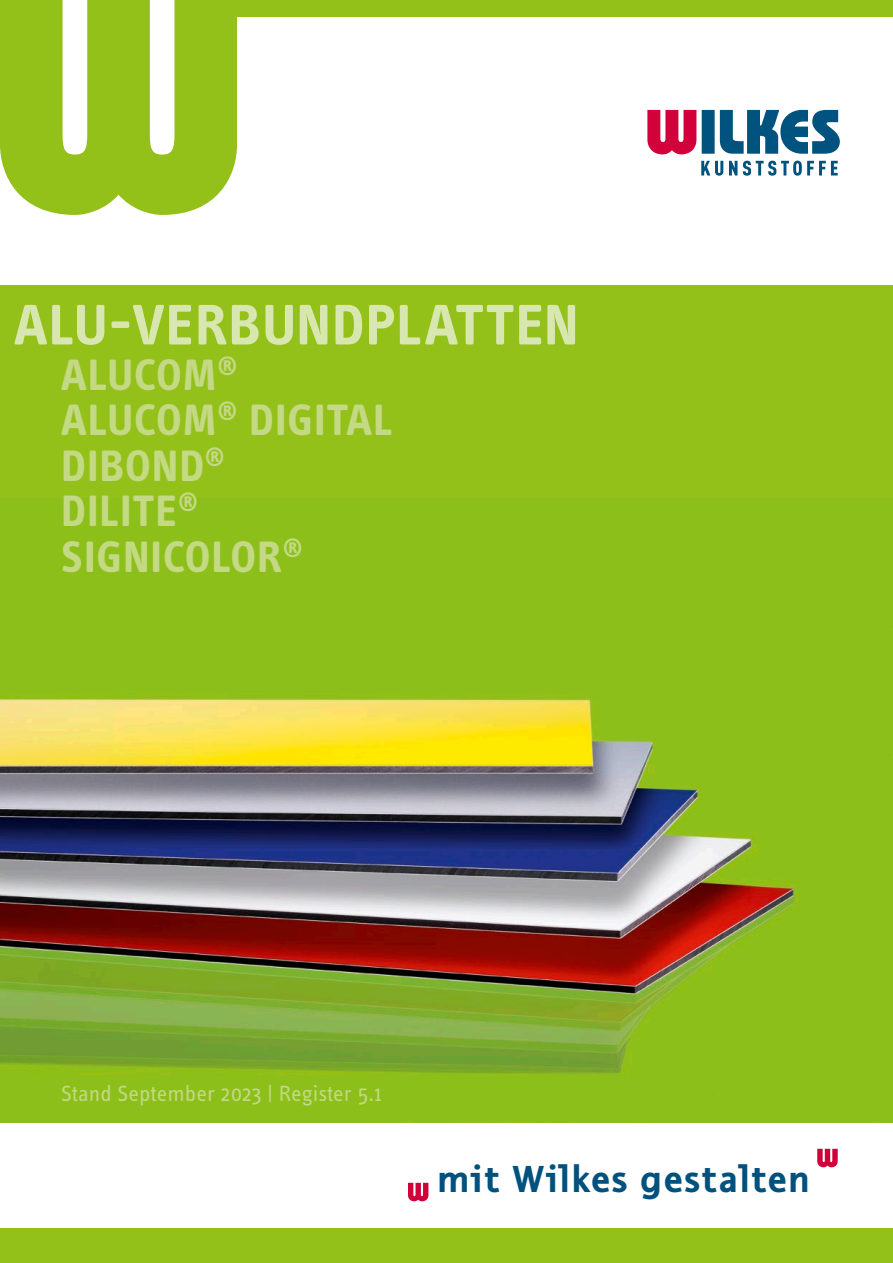
<style>
.page{position:relative;width:893px;height:1263px;background:#fff}
.page>*{position:absolute;margin:0;border:0;box-sizing:border-box;transform-origin:0 0}
.t1{font:700 59.1px "Info Text OT";letter-spacing:.02em;color:#d8e6b0}
.t2{font:700 45.45px/45.5px "Info Text OT";letter-spacing:.02em;color:#c3d983}
.t3{font:700 39.15px "Thordis Sans EF";letter-spacing:.02em;color:#00517e}
.t4{font:22.65px "Info Text OT";letter-spacing:.005em;color:#c3d983}
</style>
<div class="page">
<div style="left:0;top:285px;width:893px;height:838px;background:#8dbf1b"></div>
<img style="left:0;top:694px;width:799px;height:382px">
<svg style="left:0;top:0;width:893px;height:215px"></svg>
<div style="left:0;top:1229px;width:893px;height:34px;background:#94c01a"></div>
<svg style="left:701px;top:161px;width:137px;height:15px"></svg>
<svg style="left:702px;top:110px;width:138px;height:44px"></svg>
<svg style="left:647px;top:110px;width:49px;height:44px"></svg>
<svg style="left:408px;top:1183px;width:20px;height:18px"></svg>
<svg style="left:817px;top:1149px;width:21px;height:18px"></svg>
<hr style="left:0;top:0;width:1px;height:150px;background:#94c01a">
<h1 class="t1" style="left:14px;top:289px;width:566px">ALU-VERBUNDPLATTEN</h1>
<p class="t2" style="left:61px;top:351px;width:333px">ALUCOM<sup>®<br></sup>ALUCOM<sup>®</sup> DIGITAL<br>DIBOND<sup>®<br></sup>DILITE<sup>®<br></sup>SIGNICOLOR<sup>®</sup></p>
<p class="t4" style="left:61px;top:1080px;width:322px">Stand September 2023 | Register 5.1</p>
<p class="t3" style="left:437px;top:1157px;width:375px">mit Wilkes gestalten</p>
</div>
